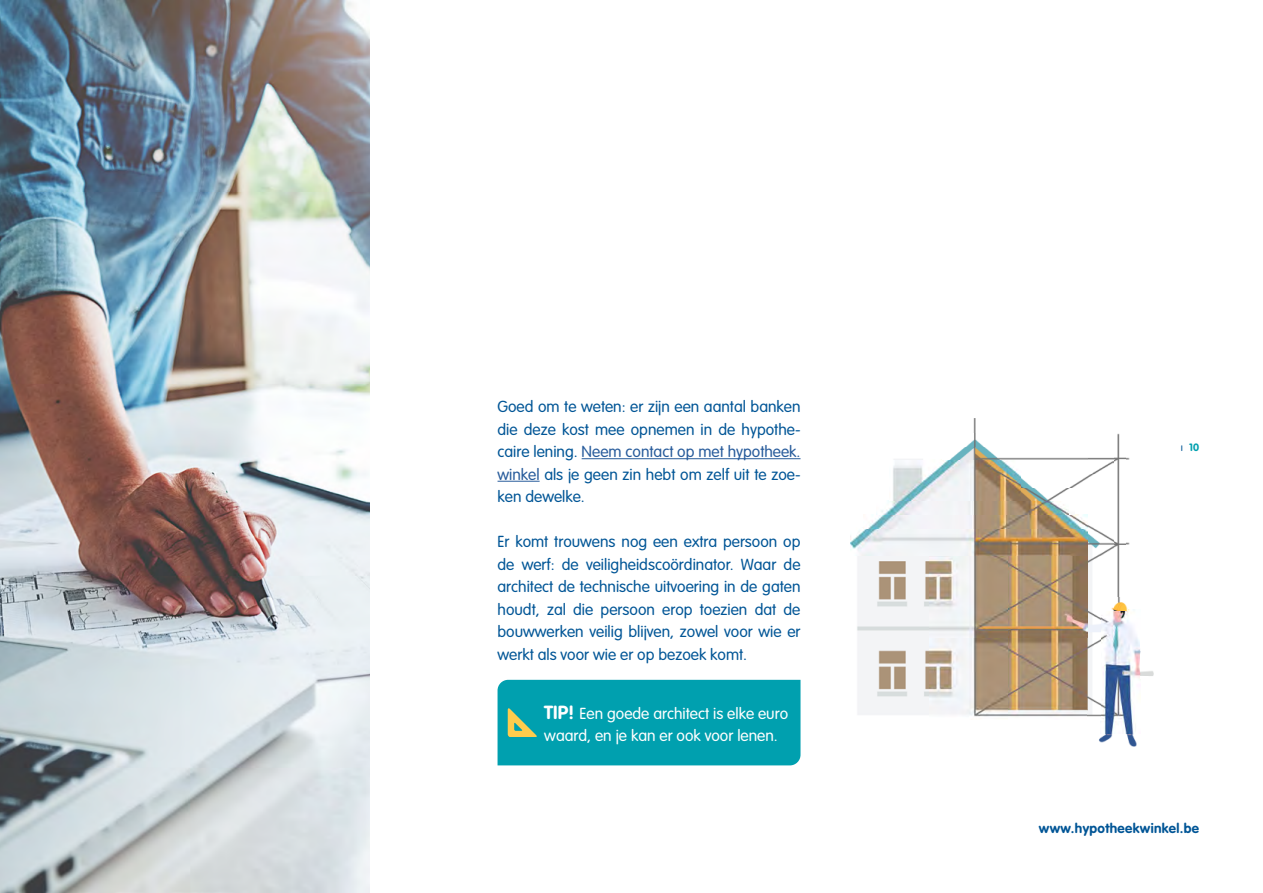
<style>
.page{position:relative;width:1263px;height:893px;background:#fff}
.page>*{position:absolute;margin:0;border:0;box-sizing:border-box;transform-origin:0 0}
.t1{font:300 15.75px/22.5px "VAG Rounded Std";color:#005596;text-align:justify}
.t2{font:300 15.75px/22.5px "VAG Rounded Std";color:#fff}
.t3{font:700 13.5px "VAG Rounded Std";letter-spacing:.025em;color:#005596}
.t4{font:700 10.5px "VAG Rounded Std";color:#00a0af}
.s1{color:#275b9b}
.s2{font-weight:700;font-size:18.75px}
.s3{font-weight:300;color:#005596}
</style>
<div class="page">
<hr style="left:582px;top:458px;width:218px;height:1px;background:#275b9b">
<hr style="left:497px;top:481px;width:43px;height:1px;background:#275b9b">
<img style="left:1099px;top:733px;width:38px;height:14px">
<img style="left:1100px;top:610px;width:40px;height:123px">
<img style="left:850px;top:528px;width:237px;height:189px">
<img style="left:1087px;top:525px;width:14px;height:194px">
<img style="left:1140px;top:651px;width:13px;height:25px">
<img style="left:1100px;top:596px;width:27px;height:14px">
<img style="left:1114px;top:433px;width:13px;height:164px">
<img style="left:1100px;top:528px;width:14px;height:28px">
<img style="left:868px;top:514px;width:220px;height:14px">
<img style="left:877px;top:501px;width:197px;height:14px">
<img style="left:893px;top:460px;width:128px;height:41px">
<img style="left:1021px;top:487px;width:53px;height:14px">
<img style="left:1021px;top:478px;width:11px;height:9px">
<img style="left:1070px;top:474px;width:24px;height:13px">
<img style="left:1088px;top:457px;width:26px;height:17px">
<img style="left:949px;top:446px;width:139px;height:14px">
<img style="left:967px;top:433px;width:16px;height:13px">
<img style="left:973px;top:419px;width:3px;height:14px">
<div style="left:497px;top:680px;width:303px;height:85px;background:#00a0af"></div>
<img style="left:0;top:0;width:370px;height:893px">
<p class="t1" style="left:497px;top:396px;width:304px">Goed om te weten: er zijn een aantal banken die deze kost mee opnemen in de hypothe&shy;caire lening. <span class="s1">Neem contact op met hypotheek. winkel</span> als je geen zin hebt om zelf uit te zoe&shy;ken dewelke.</p>
<p class="t1" style="left:497px;top:531px;width:304px">Er komt trouwens nog een extra persoon op de werf: de veiligheidscoördinator. Waar de architect de technische uitvoering in de gaten houdt, zal die persoon erop toezien dat de bouwwerken veilig blijven, zowel voor wie er werkt als voor wie er op bezoek komt.</p>
<p class="t2" style="left:544px;top:702px;width:245px"><span class="s2">TIP!</span> Een goede architect is elke euro waard, en je kan er ook voor lenen.</p>
<p class="t4" style="left:1181px;top:441px;width:20px"><span class="s3">ı</span> 10</p>
<p class="t3" style="left:1039px;top:821px;width:162px">www.hypotheekwinkel.be</p>
</div>
